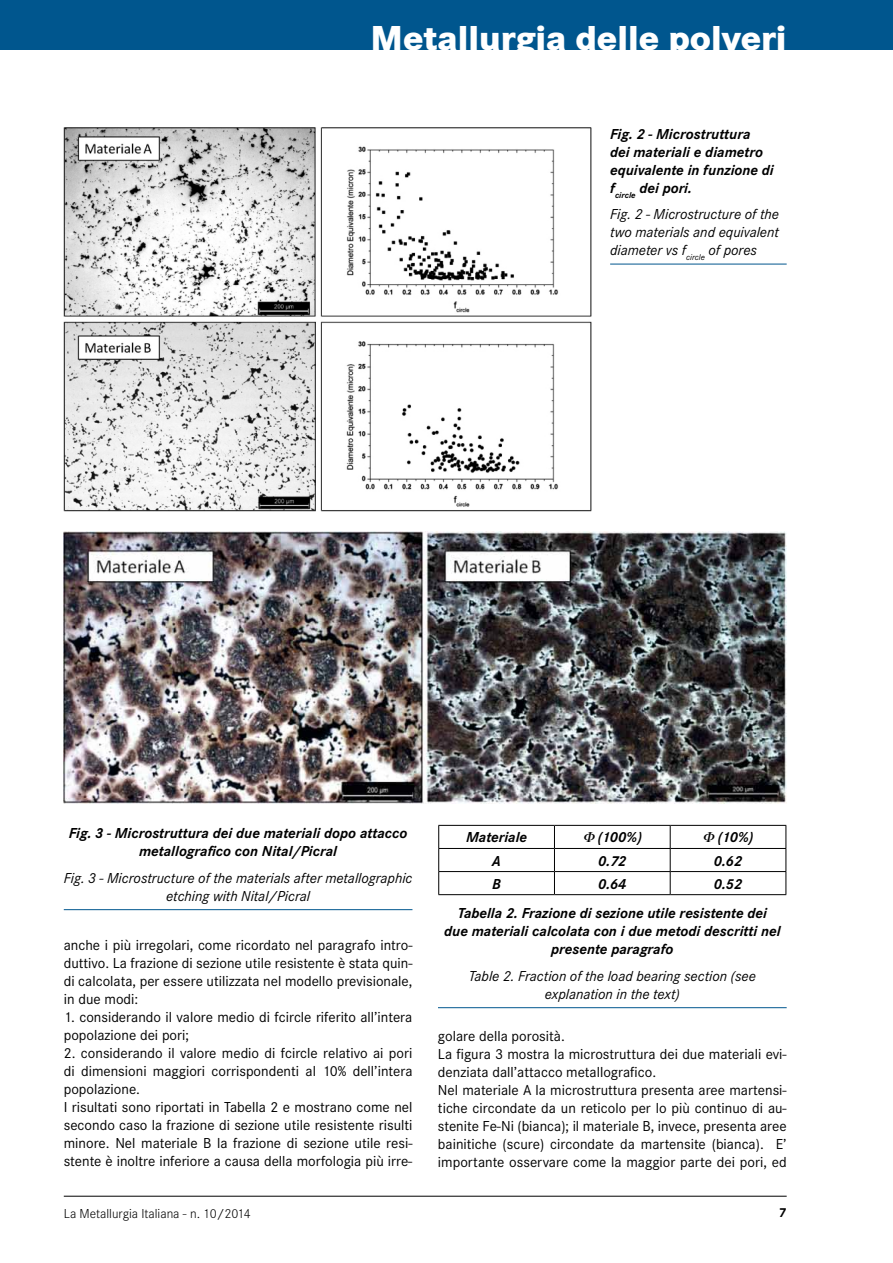
<style>
.page{position:relative;width:893px;height:1263px;background:#fff}
.page>*{position:absolute;margin:0;border:0;box-sizing:border-box;transform-origin:0 0}
.t1{font:800 36px "Corporate S";color:#fff}
.t2{font:15px/18px "Corporate S";color:#000}
.t3{font:italic 700 15px/18px "Corporate S";color:#000}
.t4{font:italic 15px/18px "Corporate S";color:#000;text-align:center}
.t5{font:300 13.5px "Corporate S";color:#000}
.t6{font:700 13.5px "Corporate S";color:#000}
</style>
<div class="page">
<hr style="left:64px;top:1196px;width:723px;height:1px;background:#000">
<div style="left:0;top:0;width:893px;height:50px;background:#00568e"></div>
<img style="left:64px;top:128px;width:528px;height:384px">
<hr style="left:610px;top:264px;width:177px;height:1px;background:#00568e">
<hr style="left:438px;top:825px;width:116px;height:1px;background:#000">
<hr style="left:554px;top:825px;width:116px;height:1px;background:#000">
<hr style="left:670px;top:825px;width:116px;height:1px;background:#000">
<hr style="left:438px;top:848px;width:116px;height:1px;background:#000">
<hr style="left:554px;top:848px;width:116px;height:1px;background:#000">
<hr style="left:670px;top:848px;width:116px;height:1px;background:#000">
<hr style="left:438px;top:871px;width:116px;height:1px;background:#000">
<svg style="left:438px;top:826px;width:1px;height:68px"></svg>
<hr style="left:554px;top:871px;width:116px;height:1px;background:#000">
<svg style="left:554px;top:826px;width:1px;height:68px"></svg>
<hr style="left:670px;top:871px;width:116px;height:1px;background:#000">
<svg style="left:670px;top:826px;width:1px;height:68px"></svg>
<svg style="left:785px;top:826px;width:1px;height:68px"></svg>
<hr style="left:438px;top:894px;width:116px;height:1px;background:#000">
<hr style="left:554px;top:894px;width:116px;height:1px;background:#000">
<hr style="left:670px;top:894px;width:116px;height:1px;background:#000">
<hr style="left:438px;top:1007px;width:349px;height:1px;background:#00568e">
<img style="left:64px;top:531px;width:723px;height:272px">
<hr style="left:64px;top:909px;width:348px;height:1px;background:#00568e">
<h1 class="t1" style="left:371px;top:17px;width:418px">Metallurgia delle polveri</h1>
<p class="t3" style="left:610px;top:125px;width:165px">Fig. 2 - Microstruttura<br>dei materiali e diametro equivalente in funzione di f<sub>circle</sub> dei pori.</p>
<p class="t4" style="left:610px;top:205px;width:170px;text-align:justify">Fig. 2 - Microstructure of the two materials and equivalent diameter vs f<sub>circle</sub> of pores</p>
<p class="t3" style="left:69px;top:824px;width:340px;text-align:center">Fig. 3 - Microstruttura dei due materiali dopo attacco metallografico con Nital/Picral</p>
<p class="t4" style="left:64px;top:869px;width:350px">Fig. 3 - Microstructure of the materials after metallographic etching with Nital/Picral</p>
<p class="t2" style="left:64px;top:936px;width:350px;text-align:justify">anche i più irregolari, come ricordato nel paragrafo intro&shy;duttivo. La frazione di sezione utile resistente è stata quin&shy;di calcolata, per essere utilizzata nel modello previsionale, in due modi:</p>
<p class="t2" style="left:64px;top:1008px;width:350px">1. considerando il valore medio di fcircle riferito all’intera popolazione dei pori;</p>
<p class="t2" style="left:64px;top:1044px;width:350px">2. considerando il valore medio di fcircle relativo ai pori di dimensioni maggiori corrispondenti al 10% dell’intera popolazione.<br>I risultati sono riportati in Tabella 2 e mostrano come nel secondo caso la frazione di sezione utile resistente risulti minore. Nel materiale B la frazione di sezione utile resi&shy;stente è inoltre inferiore a causa della morfologia più irre-</p>
<p class="t3" style="left:466px;top:829px;width:63px">Materiale</p>
<p class="t3" style="left:598px;top:829px;width:45px">(100%)</p>
<p class="t3" style="left:718px;top:829px;width:37px">(10%)</p>
<p class="t3" style="left:492px;top:852px;width:10px">A</p>
<p class="t3" style="left:598px;top:852px;width:30px">0.72</p>
<p class="t3" style="left:714px;top:852px;width:30px">0.62</p>
<p class="t3" style="left:492px;top:875px;width:10px">B</p>
<p class="t3" style="left:598px;top:875px;width:30px">0.64</p>
<p class="t3" style="left:458px;top:869px;width:311px;line-height:29.7px;text-indent:256px">0.52<br>Tabella 2. Frazione di sezione utile resistente dei</p>
<p class="t3" style="left:444px;top:922px;width:338px;text-align:center">due materiali calcolata con i due metodi descritti nel presente paragrafo</p>
<p class="t4" style="left:469px;top:967px;width:289px">Table 2. Fraction of the load bearing section (see explanation in the text)</p>
<p class="t2" style="left:438px;top:1027px;width:350px">golare della porosità.<br>La figura 3 mostra la microstruttura dei due materiali evi&shy;denziata dall’attacco metallografico.<br>Nel materiale A la microstruttura presenta aree martensi&shy;tiche circondate da un reticolo per lo più continuo di au&shy;stenite Fe-Ni (bianca); il materiale B, invece, presenta aree bainitiche (scure) circondate da martensite (bianca). E’ importante osservare come la maggior parte dei pori, ed</p>
<p class="t5" style="left:64px;top:1206px;width:189px">La Metallurgia Italiana - n. 10/2014</p>
<p class="t6" style="left:779px;top:1205px;width:9px">7</p>
</div>
